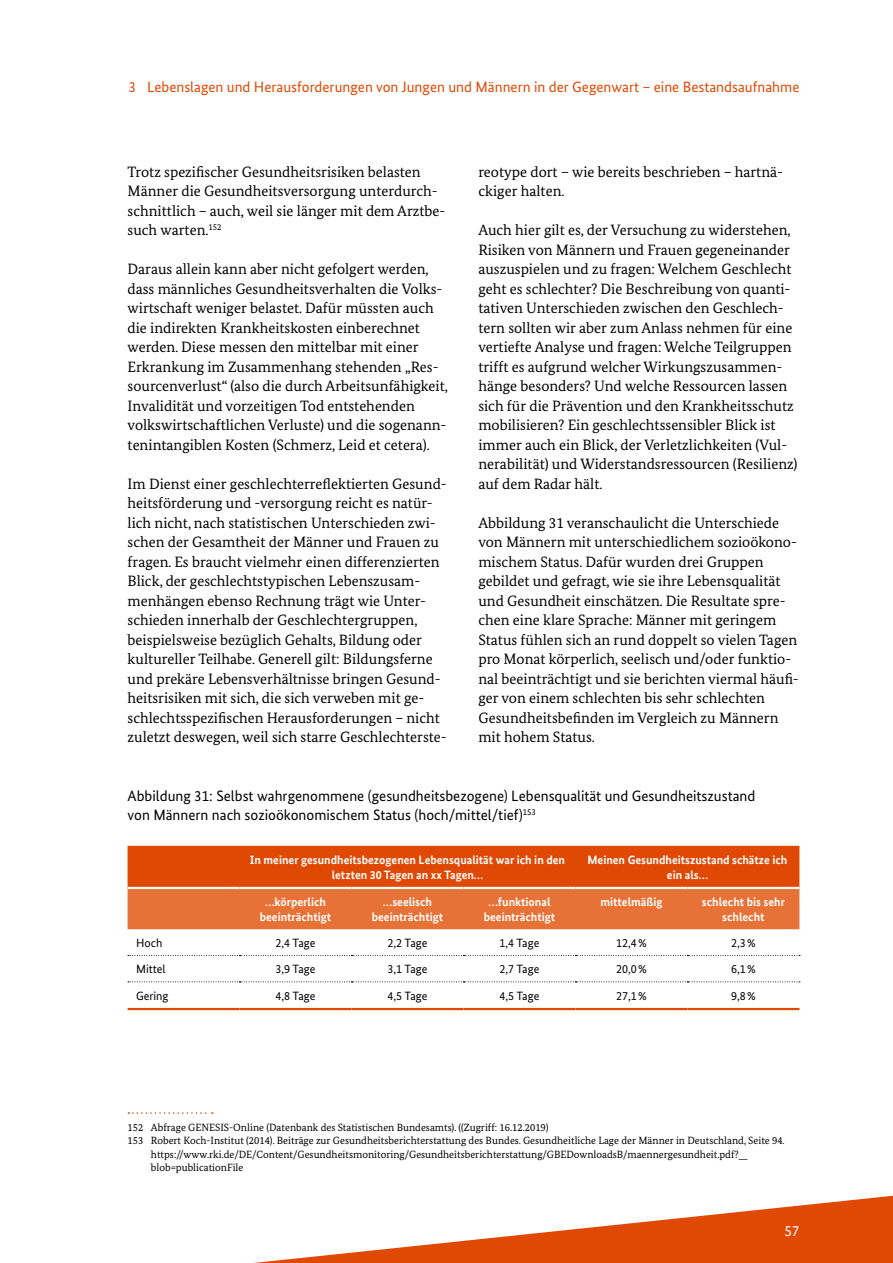
<style>
.page{position:relative;width:893px;height:1263px;background:#fff}
.page>*{position:absolute;margin:0;border:0;box-sizing:border-box;transform-origin:0 0}
.t1{font:15px/19.5px "Bundes Serif";color:#000}
.t2{font:15px/19.5px "Bundes Sans";color:#000}
.t3{font:15px "Bundes Sans";color:#e04904}
.t4{font:15px "Bundes Sans";color:#fff}
.t5{font:700 12px/15px "Bundes Sans";color:#fff;text-align:center}
.t6{font:12px "Bundes Sans";color:#000}
.t7{font:10.5px/13.5px "Bundes Serif";color:#000}
</style>
<div class="page">
<svg style="left:254px;top:1196px;width:639px;height:67px"></svg>
<svg style="left:128px;top:1112px;width:85px;height:2px"></svg>
<svg style="left:128px;top:846px;width:671px;height:83px;background:#e35d1e"></svg>
<hr style="left:240px;top:1008px;width:111px;height:2px;background:#e04904">
<hr style="left:351px;top:1008px;width:112px;height:2px;background:#e04904">
<hr style="left:463px;top:1008px;width:112px;height:2px;background:#e04904">
<hr style="left:575px;top:1008px;width:112px;height:2px;background:#e04904">
<hr style="left:687px;top:1008px;width:112px;height:2px;background:#e04904">
<hr style="left:128px;top:1008px;width:112px;height:2px;background:#e04904">
<svg style="left:128px;top:981px;width:672px;height:1px"></svg>
<hr style="left:128px;top:887px;width:112px;height:2px;background:#fff">
<hr style="left:240px;top:887px;width:111px;height:2px;background:#fff">
<hr style="left:351px;top:887px;width:112px;height:2px;background:#fff">
<hr style="left:463px;top:887px;width:112px;height:2px;background:#fff">
<hr style="left:575px;top:887px;width:112px;height:2px;background:#fff">
<hr style="left:687px;top:887px;width:112px;height:2px;background:#fff">
<svg style="left:128px;top:955px;width:672px;height:1px"></svg>
<p class="t3" style="left:129px;top:78px;width:672px">3 Lebenslagen und Herausforderungen von Jungen und Männern in der Gegenwart – eine Bestandsaufnahme</p>
<p class="t1" style="left:128px;top:162px;width:319px">Trotz spezifischer Gesundheitsrisiken belasten Männer die Gesundheitsversorgung unterdurch&shy;schnittlich – auch, weil sie länger mit dem Arztbe&shy;such warten.<sup>152</sup></p>
<p class="t1" style="left:128px;top:259px;width:322px">Daraus allein kann aber nicht gefolgert werden, dass männliches Gesundheitsverhalten die Volks&shy;wirtschaft weniger belastet. Dafür müssten auch die indirekten Krankheitskosten einberechnet werden. Diese messen den mittelbar mit einer Erkrankung im Zusammenhang stehenden „Res&shy;sourcenverlust“ (also die durch Arbeitsunfähigkeit, Invalidität und vorzeitigen Tod entstehenden volkswirtschaftlichen Verluste) und die sogenann&shy;tenintangiblen Kosten (Schmerz, Leid et cetera).</p>
<p class="t1" style="left:128px;top:474px;width:321px">Im Dienst einer geschlechterreflektierten Gesund&shy;heitsförderung und -versorgung reicht es natür&shy;lich nicht, nach statistischen Unterschieden zwi&shy;schen der Gesamtheit der Männer und Frauen zu fragen. Es braucht vielmehr einen differenzierten Blick, der geschlechtstypischen Lebenszusam&shy;menhängen ebenso Rechnung trägt wie Unter&shy;schieden innerhalb der Geschlechtergruppen, beispielsweise bezüglich Gehalts, Bildung oder kultureller Teilhabe. Generell gilt: Bildungsferne und prekäre Lebensverhältnisse bringen Gesund&shy;heitsrisiken mit sich, die sich verweben mit ge&shy;schlechtsspezifischen Herausforderungen – nicht zuletzt deswegen, weil sich starre Geschlechterste-</p>
<p class="t1" style="left:478px;top:162px;width:306px">reotype dort – wie bereits beschrieben – hartnä&shy;ckiger halten.</p>
<p class="t1" style="left:478px;top:220px;width:321px">Auch hier gilt es, der Versuchung zu widerstehen, Risiken von Männern und Frauen gegeneinander auszuspielen und zu fragen: Welchem Geschlecht geht es schlechter? Die Beschreibung von quanti&shy;tativen Unterschieden zwischen den Geschlech&shy;tern sollten wir aber zum Anlass nehmen für eine vertiefte Analyse und fragen: Welche Teilgruppen trifft es aufgrund welcher Wirkungszusammen&shy;hänge besonders? Und welche Ressourcen lassen sich für die Prävention und den Krankheitsschutz mobilisieren? Ein geschlechtssensibler Blick ist immer auch ein Blick, der Verletzlichkeiten (Vul&shy;nerabilität) und Widerstandsressourcen (Resilienz) auf dem Radar hält.</p>
<p class="t1" style="left:478px;top:513px;width:322px">Abbildung 31 veranschaulicht die Unterschiede von Männern mit unterschiedlichem sozioökono&shy;mischem Status. Dafür wurden drei Gruppen gebildet und gefragt, wie sie ihre Lebensqualität und Gesundheit einschätzen. Die Resultate spre&shy;chen eine klare Sprache: Männer mit geringem Status fühlen sich an rund doppelt so vielen Tagen pro Monat körperlich, seelisch und/oder funktio&shy;nal beeinträchtigt und sie berichten viermal häufi&shy;ger von einem schlechten bis sehr schlechten Gesundheitsbefinden im Vergleich zu Männern mit hohem Status.</p>
<p class="t2" style="left:128px;top:786px;width:629px">Abbildung 31: Selbst wahrgenommene (gesundheitsbezogene) Lebensqualität und Gesundheitszustand von Männern nach sozioökonomischem Status (hoch/mittel/tief)<sup>153</sup></p>
<p class="t5" style="left:250px;top:852px;width:317px">In meiner gesundheitsbezogenen Lebensqualität war ich in den letzten 30 Tagen an xx Tagen…</p>
<p class="t5" style="left:587px;top:852px;width:201px">Meinen Gesundheitszustand schätze ich ein als…</p>
<p class="t5" style="left:260px;top:894px;width:73px">…körperlich beeinträchtigt</p>
<p class="t5" style="left:372px;top:894px;width:73px">…seelisch beeinträchtigt</p>
<p class="t5" style="left:484px;top:894px;width:73px">…funktional beeinträchtigt</p>
<p class="t5" style="left:600px;top:894px;width:64px">mittelmäßig</p>
<p class="t5" style="left:702px;top:894px;width:85px">schlecht bis sehr schlecht</p>
<p class="t6" style="left:136px;top:936px;width:28px">Hoch</p>
<p class="t6" style="left:276px;top:936px;width:41px">2,4 Tage</p>
<p class="t6" style="left:388px;top:936px;width:41px">2,2 Tage</p>
<p class="t6" style="left:499px;top:936px;width:41px">1,4 Tage</p>
<p class="t6" style="left:616px;top:936px;width:32px">12,4%</p>
<p class="t6" style="left:731px;top:936px;width:26px">2,3%</p>
<p class="t6" style="left:136px;top:962px;width:31px">Mittel</p>
<p class="t6" style="left:276px;top:962px;width:41px">3,9 Tage</p>
<p class="t6" style="left:388px;top:962px;width:41px">3,1 Tage</p>
<p class="t6" style="left:499px;top:962px;width:41px">2,7 Tage</p>
<p class="t6" style="left:616px;top:962px;width:32px">20,0%</p>
<p class="t6" style="left:731px;top:962px;width:26px">6,1%</p>
<p class="t6" style="left:136px;top:988px;width:34px">Gering</p>
<p class="t6" style="left:276px;top:988px;width:41px">4,8 Tage</p>
<p class="t6" style="left:388px;top:988px;width:41px">4,5 Tage</p>
<p class="t6" style="left:499px;top:988px;width:41px">4,5 Tage</p>
<p class="t6" style="left:616px;top:988px;width:32px">27,1%</p>
<p class="t6" style="left:731px;top:988px;width:26px">9,8%</p>
<p class="t7" style="left:128px;top:1120px;width:422px">152 Abfrage GENESIS-Online (Datenbank des Statistischen Bundesamts). ((Zugriff: 16.12.2019)</p>
<p class="t7" style="left:151px;top:1134px;width:635px;text-indent:-23px">153 Robert Koch-Institut (2014). Beiträge zur Gesundheitsberichterstattung des Bundes. Gesundheitliche Lage der Männer in Deutschland, Seite 94. https://www.rki.de/DE/Content/Gesundheitsmonitoring/Gesundheitsberichterstattung/GBEDownloadsB/maennergesundheit.pdf?__ blob=publicationFile</p>
<p class="t4" style="left:784px;top:1222px;width:16px">57</p>
</div>
